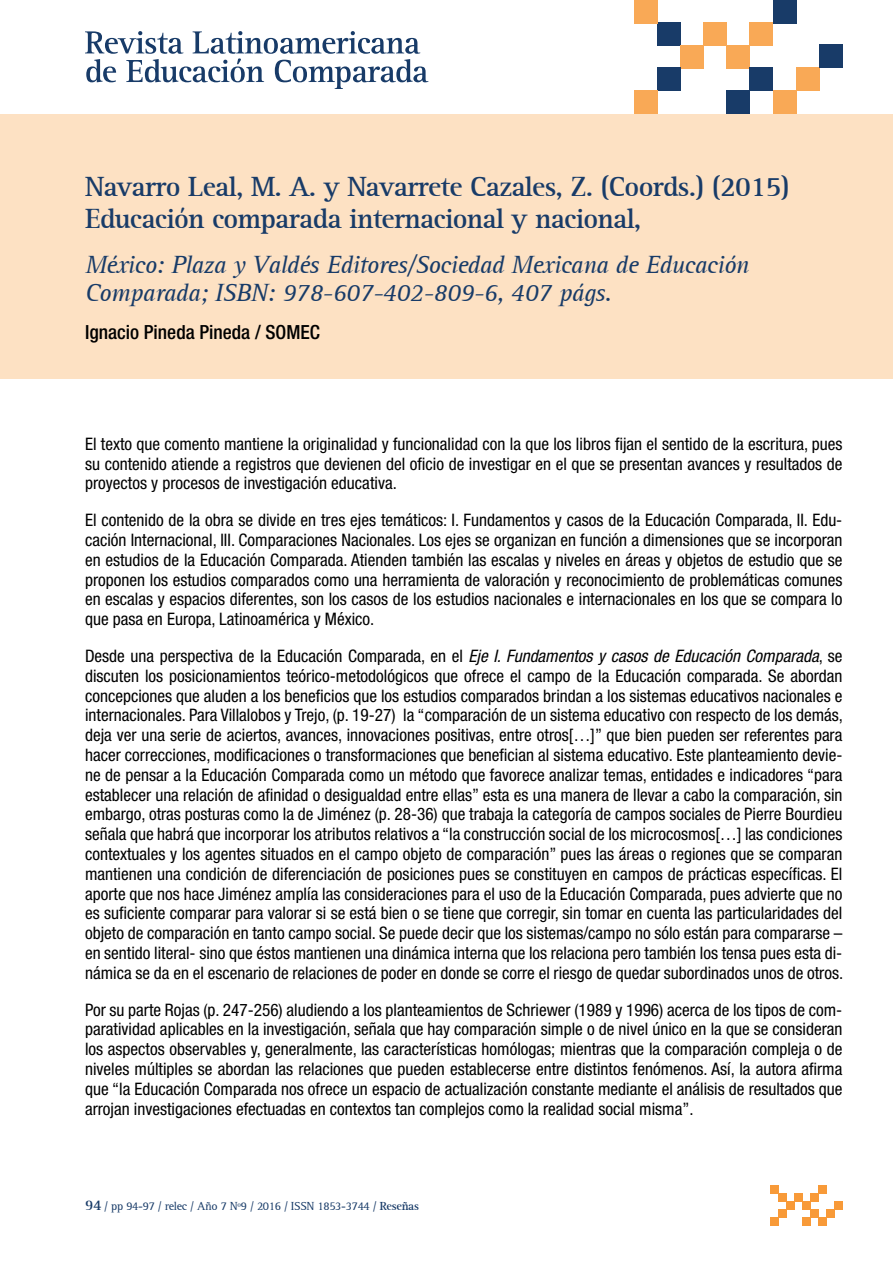
<style>
.page{position:relative;width:893px;height:1263px;background:#fff}
.page>*{position:absolute;margin:0;border:0;box-sizing:border-box;transform-origin:0 0}
.t1{font:700 28.5px/31.3px "AT Rotis Serif";letter-spacing:-.025em;color:#183b68}
.t2{font:italic 25.5px/28px "AT Rotis Serif";letter-spacing:-.025em;color:#183b68}
.t3{font:500 condensed 19.5px "Helvetica Neue";color:#000}
.t4{font:condensed 17.25px/19.8px "Helvetica Neue";color:#000;text-align:justify}
.t5{font:12px "AT Rotis Serif";letter-spacing:-.025em;color:#183b68}
.s1{font-style:italic}
.s2{font-weight:700;font-size:15px}
.s3{font-weight:700}
</style>
<div class="page">
<svg style="left:85px;top:31px;width:343px;height:58px"></svg>
<div style="left:657px;top:23px;width:23px;height:23px;background:#183b68"></div>
<div style="left:680px;top:45px;width:24px;height:23px;background:#f9a956"></div>
<div style="left:657px;top:68px;width:23px;height:23px;background:#183b68"></div>
<div style="left:634px;top:91px;width:23px;height:23px;background:#f9a956"></div>
<div style="left:704px;top:22px;width:23px;height:24px;background:#f9a956"></div>
<div style="left:727px;top:45px;width:23px;height:23px;background:#f9a956"></div>
<div style="left:750px;top:22px;width:23px;height:24px;background:#f9a956"></div>
<div style="left:773px;top:0;width:23px;height:23px;background:#183b68"></div>
<div style="left:750px;top:68px;width:23px;height:23px;background:#183b68"></div>
<div style="left:727px;top:91px;width:23px;height:23px;background:#183b68"></div>
<div style="left:773px;top:91px;width:23px;height:23px;background:#f9a956"></div>
<div style="left:796px;top:67px;width:23px;height:24px;background:#f9a956"></div>
<div style="left:819px;top:45px;width:23px;height:23px;background:#183b68"></div>
<div style="left:634px;top:0;width:23px;height:23px;background:#f9a956"></div>
<div style="left:778px;top:1193px;width:8px;height:8px;background:#f89a38"></div>
<div style="left:786px;top:1201px;width:8px;height:8px;background:#f89a38"></div>
<div style="left:778px;top:1209px;width:8px;height:8px;background:#f89a38"></div>
<div style="left:770px;top:1217px;width:8px;height:8px;background:#f89a38"></div>
<div style="left:794px;top:1193px;width:8px;height:8px;background:#f89a38"></div>
<div style="left:802px;top:1201px;width:8px;height:8px;background:#f89a38"></div>
<div style="left:810px;top:1193px;width:8px;height:8px;background:#f89a38"></div>
<div style="left:818px;top:1186px;width:8px;height:8px;background:#f89a38"></div>
<div style="left:810px;top:1209px;width:8px;height:8px;background:#f89a38"></div>
<div style="left:802px;top:1217px;width:8px;height:8px;background:#f89a38"></div>
<div style="left:818px;top:1217px;width:8px;height:8px;background:#f89a38"></div>
<div style="left:826px;top:1209px;width:8px;height:8px;background:#f89a38"></div>
<div style="left:834px;top:1201px;width:8px;height:8px;background:#f89a38"></div>
<div style="left:770px;top:1186px;width:8px;height:8px;background:#f89a38"></div>
<div style="left:0;top:114px;width:893px;height:264px;background:#fde1c3"></div>
<h1 class="t1" style="left:85px;top:172px;width:706px">Navarro Leal, M. A. y Navarrete Cazales, Z. (Coords.) (2015)<br>Educación comparada internacional y nacional,</h1>
<h2 class="t2" style="left:85px;top:251px;width:666px">México: Plaza y Valdés Editores/Sociedad Mexicana de Educación<br>Comparada; ISBN: 978-607-402-809-6, 407 págs.</h2>
<p class="t3" style="left:85px;top:321px;width:236px">Ignacio Pineda Pineda / SOMEC</p>
<p class="t4" style="left:85px;top:434px;width:759px">El texto que comento mantiene la originalidad y funcionalidad con la que los libros fijan el sentido de la escritura, pues su contenido atiende a registros que devienen del oficio de investigar en el que se presentan avances y resultados de proyectos y procesos de investigación educativa.</p>
<p class="t4" style="left:85px;top:510px;width:759px">El contenido de la obra se divide en tres ejes temáticos: I. Fundamentos y casos de la Educación Comparada, II. Edu&shy;cación Internacional, III. Comparaciones Nacionales. Los ejes se organizan en función a dimensiones que se incorporan en estudios de la Educación Comparada. Atienden también las escalas y niveles en áreas y objetos de estudio que se proponen los estudios comparados como una herramienta de valoración y reconocimiento de problemáticas comunes en escalas y espacios diferentes, son los casos de los estudios nacionales e internacionales en los que se compara lo que pasa en Europa, Latinoamérica y México.</p>
<p class="t4" style="left:85px;top:646px;width:760px">Desde una perspectiva de la Educación Comparada, en el <span class="s1">Eje I. Fundamentos y casos de Educación Comparada</span>, se discuten los posicionamientos teórico-metodológicos que ofrece el campo de la Educación comparada. Se abordan concepciones que aluden a los beneficios que los estudios comparados brindan a los sistemas educativos nacionales e internacionales. Para Villalobos y Trejo, (p. 19-27) la “comparación de un sistema educativo con respecto de los demás, deja ver una serie de aciertos, avances, innovaciones positivas, entre otros[…]” que bien pueden ser referentes para hacer correcciones, modificaciones o transformaciones que benefician al sistema educativo. Este planteamiento devie&shy;ne de pensar a la Educación Comparada como un método que favorece analizar temas, entidades e indicadores “para establecer una relación de afinidad o desigualdad entre ellas” esta es una manera de llevar a cabo la comparación, sin embargo, otras posturas como la de Jiménez (p. 28-36) que trabaja la categoría de campos sociales de Pierre Bourdieu señala que habrá que incorporar los atributos relativos a “la construcción social de los microcosmos[…] las condiciones contextuales y los agentes situados en el campo objeto de comparación” pues las áreas o regiones que se comparan mantienen una condición de diferenciación de posiciones pues se constituyen en campos de prácticas específicas. El aporte que nos hace Jiménez amplía las consideraciones para el uso de la Educación Comparada, pues advierte que no es suficiente comparar para valorar si se está bien o se tiene que corregir, sin tomar en cuenta las particularidades del objeto de comparación en tanto campo social. Se puede decir que los sistemas/campo no sólo están para compararse – en sentido literal- sino que éstos mantienen una dinámica interna que los relaciona pero también los tensa pues esta di&shy;námica se da en el escenario de relaciones de poder en donde se corre el riesgo de quedar subordinados unos de otros.</p>
<p class="t4" style="left:85px;top:999px;width:759px">Por su parte Rojas (p. 247-256) aludiendo a los planteamientos de Schriewer (1989 y 1996) acerca de los tipos de com&shy;paratividad aplicables en la investigación, señala que hay comparación simple o de nivel único en la que se consideran los aspectos observables y, generalmente, las características homólogas; mientras que la comparación compleja o de niveles múltiples se abordan las relaciones que pueden establecerse entre distintos fenómenos. Así, la autora afirma que “la Educación Comparada nos ofrece un espacio de actualización constante mediante el análisis de resultados que arrojan investigaciones efectuadas en contextos tan complejos como la realidad social misma”.</p>
<p class="t5" style="left:85px;top:1199px;width:335px"><span class="s2">94</span> / pp 94-97 / relec / Año 7 Nº9 / 2016 / ISSN 1853-3744 / <span class="s3">Reseñas</span></p>
</div>
